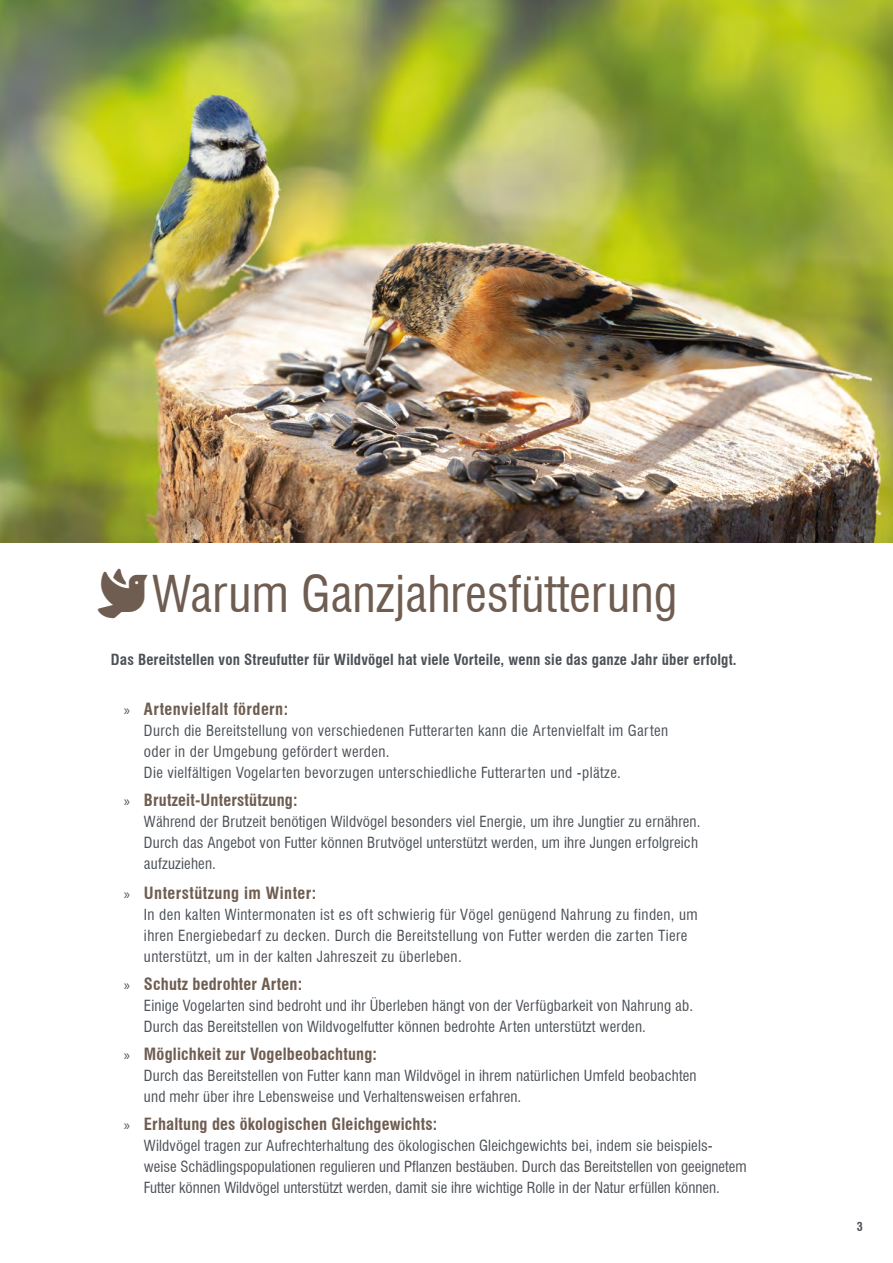
<style>
.page{position:relative;width:893px;height:1263px;background:#fff}
.page>*{position:absolute;margin:0;border:0;box-sizing:border-box;transform-origin:0 0}
.t1{font:condensed 49.5px "Swiss 721 BT";color:#6f5d51}
.t2{font:700 condensed 16.5px "Swiss 721 BT";letter-spacing:.01em;color:#6f5d51}
.t3{font:condensed 15px/21px "Swiss 721 BT";letter-spacing:.01em;color:#4d5258}
.Fließtext{font:700 condensed 15px "Swiss 721 BT";letter-spacing:.01em;color:#4d5258}
.t4{font:700 condensed 12px "Swiss 721 BT";color:#4d5258}
.s1{font-family:"Myriad Pro";font-weight:400;font-stretch:normal;font-size:15px;color:#4d5258}
</style>
<div class="page">
<img style="left:0;top:0;width:893px;height:542px">
<p class="t1" style="left:152px;top:565px;width:527px">Warum Ganzjahresfütterung</p>
<p class="Fließtext" style="left:111px;top:650px;width:627px">Das Bereitstellen von Streufutter für Wildvögel hat viele Vorteile, wenn sie das ganze Jahr über erfolgt.</p>
<p class="t2" style="left:124px;top:699px;width:166px"><span class="s1">»</span> Artenvielfalt fördern:</p>
<p class="t3" style="left:144px;top:720px;width:526px">Durch die Bereitstellung von verschiedenen Futterarten kann die Artenvielfalt im Garten oder in der Umgebung gefördert werden.<br>Die vielfältigen Vogelarten bevorzugen unterschiedliche Futterarten und -plätze.</p>
<p class="t2" style="left:124px;top:790px;width:175px"><span class="s1">»</span> Brutzeit-Unterstützung:</p>
<p class="t3" style="left:144px;top:811px;width:558px">Während der Brutzeit benötigen Wildvögel besonders viel Energie, um ihre Jungtier zu ernähren.<br>Durch das Angebot von Futter können Brutvögel unterstützt werden, um ihre Jungen erfolgreich aufzuziehen.</p>
<p class="t2" style="left:124px;top:883px;width:194px"><span class="s1">»</span> Unterstützung im Winter:</p>
<p class="t3" style="left:144px;top:904px;width:555px">In den kalten Wintermonaten ist es oft schwierig für Vögel genügend Nahrung zu finden, um ihren Energiebedarf zu decken. Durch die Bereitstellung von Futter werden die zarten Tiere unterstützt, um in der kalten Jahreszeit zu überleben.</p>
<p class="t2" style="left:124px;top:974px;width:180px"><span class="s1">»</span> Schutz bedrohter Arten:</p>
<p class="t3" style="left:144px;top:995px;width:551px">Einige Vogelarten sind bedroht und ihr Überleben hängt von der Verfügbarkeit von Nahrung ab.<br>Durch das Bereitstellen von Wildvogelfutter können bedrohte Arten unterstützt werden.</p>
<p class="t2" style="left:124px;top:1044px;width:255px"><span class="s1">»</span> Möglichkeit zur Vogelbeobachtung:</p>
<p class="t3" style="left:144px;top:1065px;width:554px">Durch das Bereitstellen von Futter kann man Wildvögel in ihrem natürlichen Umfeld beobachten und mehr über ihre Lebensweise und Verhaltensweisen erfahren.</p>
<p class="t2" style="left:124px;top:1114px;width:315px"><span class="s1">»</span> Erhaltung des ökologischen Gleichgewichts:</p>
<p class="t3" style="left:144px;top:1135px;width:604px">Wildvögel tragen zur Aufrechterhaltung des ökologischen Gleichgewichts bei, indem sie beispiels&shy;weise Schädlingspopulationen regulieren und Pflanzen bestäuben. Durch das Bereitstellen von geeignetem<br>Futter können Wildvögel unterstützt werden, damit sie ihre wichtige Rolle in der Natur erfüllen können.</p>
<p class="t4" style="left:857px;top:1219px;width:7px">3</p>
</div>
